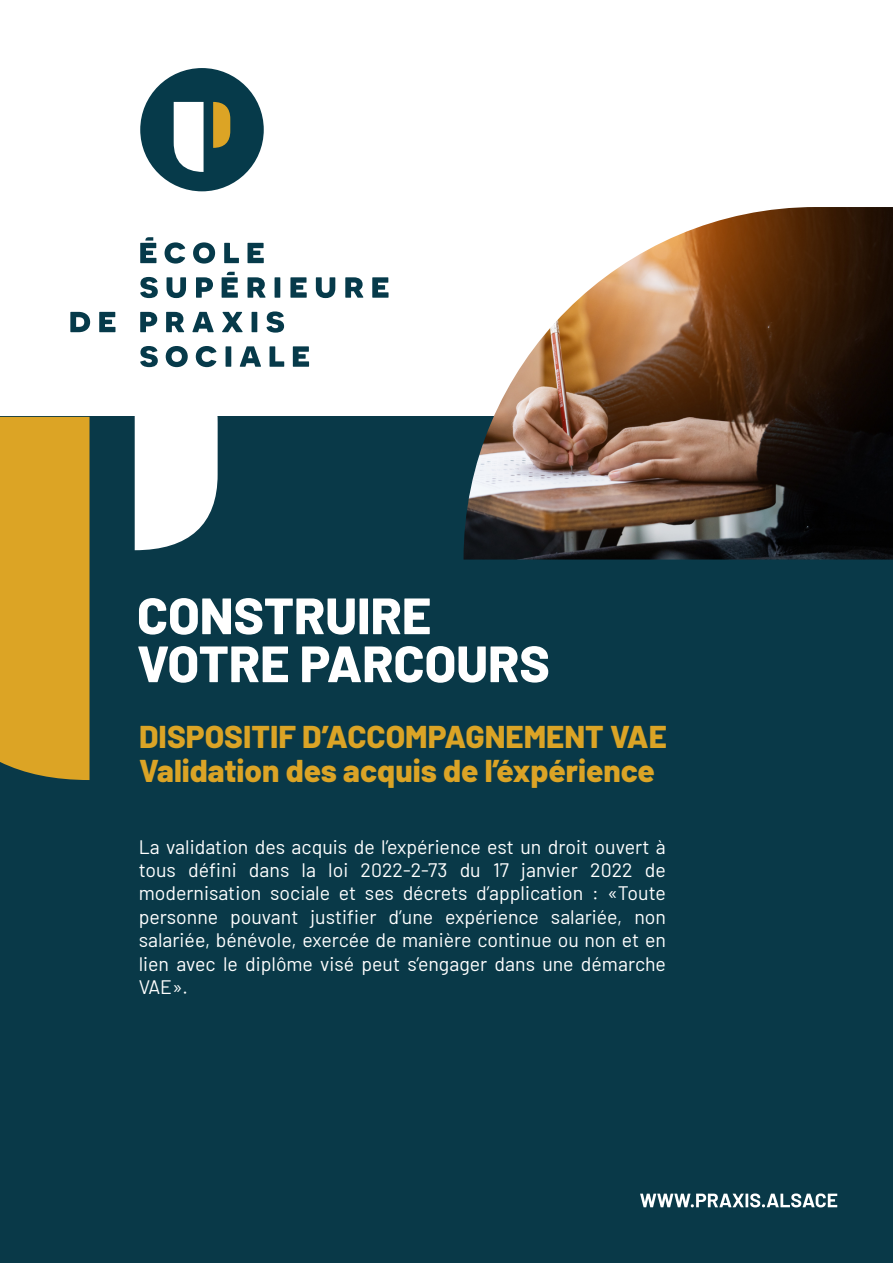
<style>
.page{position:relative;width:893px;height:1263px;background:#fff}
.page>*{position:absolute;margin:0;border:0;box-sizing:border-box;transform-origin:0 0}
.t1{font:800 51px/48px "Barlow";color:#fff}
.t2{font:800 31.5px/34.5px "Barlow";color:#dba426}
.t3{font:19.5px/23.4px "Barlow";color:#fff;text-align:justify}
</style>
<div class="page">
<div style="left:140px;top:68px;width:124px;height:123px;background:#063a4a;border-radius:50%"></div>
<svg style="left:174px;top:102px;width:30px;height:70px;background:#e9eeef"></svg>
<svg style="left:213px;top:102px;width:17px;height:46px"></svg>
<svg style="left:70px;top:312px;width:20px;height:20px"></svg>
<svg style="left:99px;top:312px;width:16px;height:20px"></svg>
<svg style="left:140px;top:312px;width:17px;height:20px"></svg>
<svg style="left:166px;top:312px;width:18px;height:20px"></svg>
<svg style="left:192px;top:312px;width:22px;height:20px"></svg>
<svg style="left:222px;top:312px;width:21px;height:20px"></svg>
<div style="left:252px;top:312px;width:5px;height:20px;background:#063a4a"></div>
<svg style="left:266px;top:311px;width:18px;height:22px"></svg>
<svg style="left:140px;top:346px;width:18px;height:21px"></svg>
<svg style="left:166px;top:346px;width:22px;height:21px"></svg>
<svg style="left:196px;top:346px;width:20px;height:21px"></svg>
<div style="left:226px;top:346px;width:5px;height:21px;background:#063a4a"></div>
<svg style="left:240px;top:346px;width:21px;height:21px"></svg>
<svg style="left:270px;top:346px;width:14px;height:21px"></svg>
<svg style="left:293px;top:346px;width:16px;height:21px"></svg>
<svg style="left:165px;top:242px;width:20px;height:22px"></svg>
<svg style="left:193px;top:242px;width:22px;height:22px"></svg>
<svg style="left:224px;top:243px;width:15px;height:20px"></svg>
<svg style="left:247px;top:243px;width:17px;height:20px"></svg>
<svg style="left:140px;top:237px;width:16px;height:26px"></svg>
<svg style="left:140px;top:277px;width:18px;height:21px"></svg>
<svg style="left:167px;top:277px;width:19px;height:21px"></svg>
<svg style="left:196px;top:277px;width:17px;height:21px"></svg>
<svg style="left:247px;top:277px;width:19px;height:21px"></svg>
<div style="left:275px;top:277px;width:5px;height:21px;background:#063a4a"></div>
<svg style="left:290px;top:277px;width:17px;height:21px"></svg>
<svg style="left:316px;top:277px;width:19px;height:21px"></svg>
<svg style="left:345px;top:277px;width:18px;height:21px"></svg>
<svg style="left:372px;top:277px;width:16px;height:21px"></svg>
<svg style="left:222px;top:272px;width:16px;height:26px"></svg>
<div style="left:0;top:417px;width:893px;height:846px;background:#093948"></div>
<img style="left:464px;top:207px;width:429px;height:353px">
<div style="left:0;top:417px;width:90px;height:363px;background:#dca425"></div>
<svg style="left:135px;top:416px;width:83px;height:134px;background:#e6ebec"></svg>
<svg style="left:640px;top:1193px;width:197px;height:14px"></svg>
<h1 class="t1" style="left:137px;top:588px;width:414px">CONSTRUIRE<br>VOTRE PARCOURS</h1>
<h2 class="t2" style="left:139px;top:717px;width:529px">DISPOSITIF D’ACCOMPAGNEMENT VAE<br>Validation des acquis de l’éxpérience</h2>
<p class="t3" style="left:139px;top:833px;width:529px">La validation des acquis de l’expérience est un droit ouvert à tous défini dans la loi 2022-2-73 du 17 janvier 2022 de modernisation sociale et ses décrets d’application : «Toute personne pouvant justifier d’une expérience salariée, non salariée, bénévole, exercée de manière continue ou non et en lien avec le diplôme visé peut s’engager dans une démarche VAE».</p>
</div>
